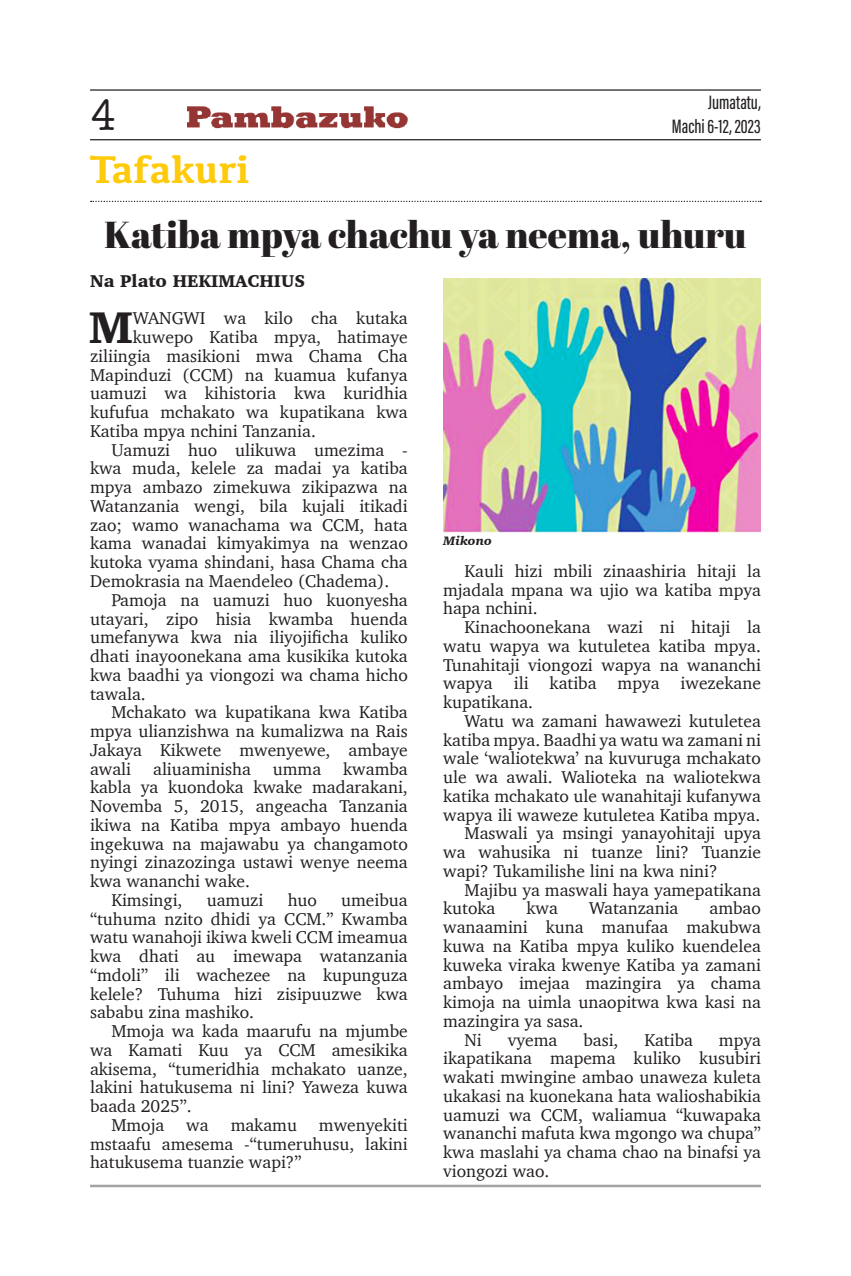
<style>
.page{position:relative;width:851px;height:1276px;background:#fff}
.page>*{position:absolute;margin:0;border:0;box-sizing:border-box;transform-origin:0 0}
.t1{font:900 45.5px "Charter";color:#231f20}
.t2{font:45px "American Typewriter";color:#231f20;scale:.84 1}
.t3{font:700 40px "Kefa";color:#feca0a}
.t4{font:37.5px "Abril Fatface";color:#231f20}
.t5{font:20px/24px "Acumin Variable Concept";color:#231f20;text-align:right}
.t6{font:17.5px/18.8px "Charter";color:#231f20;text-align:justify}
.t7{font:900 17.5px "Charter";color:#231f20}
.t8{font:italic 900 12.5px "Charter";color:#231f20}
</style>
<div class="page">
<hr style="left:90px;top:89px;width:670px;height:2px;background:#231f20">
<hr style="left:90px;top:139px;width:670px;height:1px;background:#231f20">
<hr style="left:90px;top:1184px;width:670px;height:3px;background:#a1a3a6">
<svg style="left:91px;top:201px;width:670px;height:1px"></svg>
<img style="left:187px;top:106px;width:220px;height:23px">
<img style="left:443px;top:279px;width:317px;height:253px">
<h2 class="t2" style="left:92px;top:81px;width:30px">4</h2>
<p class="t5" style="left:671px;top:89px;width:90px">Jumatatu,<br>Machi 6-12, 2023</p>
<p class="t3" style="left:90px;top:143px;width:161px">Tafakuri</p>
<p class="t4" style="left:104px;top:209px;width:643px">Katiba mpya chachu ya neema, uhuru</p>
<p class="t7" style="left:90px;top:270px;width:216px">Na Plato HEKIMACHIUS</p>
<p class="t1" style="left:89px;top:299px;width:45px">M</p>
<p class="t6" style="left:133px;top:309px;width:276px">WANGWI wa kilo cha kutaka</p>
<p class="t6" style="left:133px;top:327px;width:276px">kuwepo Katiba mpya, hatimaye</p>
<p class="t6" style="left:90px;top:346px;width:319px">ziliingia masikioni mwa Chama Cha</p>
<p class="t6" style="left:90px;top:365px;width:319px">Mapinduzi (CCM) na kuamua kufanya</p>
<p class="t6" style="left:90px;top:384px;width:319px">uamuzi wa kihistoria kwa kuridhia</p>
<p class="t6" style="left:90px;top:402px;width:319px">kufufua mchakato wa kupatikana kwa</p>
<p class="t6" style="left:90px;top:421px;width:227px">Katiba mpya nchini Tanzania.</p>
<p class="t6" style="left:90px;top:440px;width:319px;text-indent:21px">Uamuzi huo ulikuwa umezima - kwa muda, kelele za madai ya katiba mpya ambazo zimekuwa zikipazwa na Watanzania wengi, bila kujali itikadi zao; wamo wanachama wa CCM, hata kama wanadai kimyakimya na wenzao kutoka vyama shindani, hasa Chama cha Demokrasia na Maendeleo (Chadema).</p>
<p class="t6" style="left:90px;top:590px;width:319px;text-indent:21px">Pamoja na uamuzi huo kuonyesha utayari, zipo hisia kwamba huenda umefanywa kwa nia iliyojificha kuliko dhati inayoonekana ama kusikika kutoka kwa baadhi ya viongozi wa chama hicho tawala.</p>
<p class="t6" style="left:90px;top:702px;width:319px;text-indent:21px">Mchakato wa kupatikana kwa Katiba mpya ulianzishwa na kumalizwa na Rais Jakaya Kikwete mwenyewe, ambaye awali</p>
<p class="t8" style="left:443px;top:533px;width:50px">Mikono</p>
<p class="t6" style="left:443px;top:561px;width:319px;text-indent:21px">Kauli hizi mbili zinaashiria hitaji la mjadala mpana wa ujio wa katiba mpya hapa nchini.</p>
<p class="t6" style="left:443px;top:617px;width:319px;text-indent:21px">Kinachoonekana wazi ni hitaji la watu wapya wa kutuletea katiba mpya.<br>Tunahitaji viongozi wapya na wananchi wapya ili katiba mpya iwezekane kupatikana.</p>
<p class="t6" style="left:443px;top:711px;width:319px;text-indent:21px">Watu wa zamani hawawezi kutuletea katiba mpya. Baadhi ya watu wa zamani ni wale ‘waliotekwa’ na kuvuruga mchakato ule wa awali. Walioteka na waliotekwa katika mchakato ule wanahitaji kufanywa wapya ili waweze kutuletea Katiba mpya.</p>
<p class="t6" style="left:443px;top:823px;width:319px;text-indent:21px">Maswali ya msingi yanayohitaji upya wa wahusika ni tuanze lini? Tuanzie wapi? Tukamilishe lini na kwa nini?</p>
<p class="t6" style="left:443px;top:880px;width:319px;text-indent:21px">Majibu ya maswali haya yamepatikana kutoka</p>
<p class="t6" style="left:90px;top:759px;width:319px;text-indent:253px">kwamba kabla ya kuondoka kwake madarakani, Novemba 5, 2015, angeacha Tanzania ikiwa na Katiba mpya ambayo huenda ingekuwa na majawabu ya changamoto nyingi zinazozinga ustawi wenye neema kwa wananchi wake.</p>
<p class="t6" style="left:111px;top:890px;width:73px">Kimsingi,</p>
<p class="t6" style="left:207px;top:890px;width:58px">uamuzi</p>
<p class="t6" style="left:287px;top:890px;width:31px">huo</p>
<p class="t6" style="left:153px;top:759px;width:99px">aliuaminisha</p>
<p class="t6" style="left:273px;top:759px;width:50px">umma</p>
<p class="t6" style="left:90px;top:890px;width:319px;text-indent:251px">umeibua “tuhuma nzito dhidi ya CCM.” Kwamba watu wanahoji ikiwa kweli CCM imeamua kwa dhati au imewapa watanzania “mdoli” ili wachezee na kupunguza kelele? Tuhuma hizi zisipuuzwe kwa sababu zina mashiko.</p>
<p class="t6" style="left:90px;top:1021px;width:319px;text-indent:21px">Mmoja wa kada maarufu na mjumbe wa Kamati Kuu ya CCM amesikika akisema, “tumeridhia mchakato uanze, lakini hatukusema ni lini? Yaweza kuwa baada 2025”.</p>
<p class="t6" style="left:111px;top:1115px;width:54px">Mmoja</p>
<p class="t6" style="left:186px;top:1115px;width:24px">wa</p>
<p class="t6" style="left:231px;top:1115px;width:68px">makamu</p>
<p class="t6" style="left:443px;top:898px;width:319px;text-indent:266px">ambao wanaamini kuna manufaa makubwa kuwa na Katiba mpya kuliko kuendelea kuweka viraka kwenye Katiba ya zamani ambayo imejaa mazingira ya chama kimoja na uimla unaopitwa kwa kasi na mazingira ya sasa.</p>
<p class="t6" style="left:464px;top:1030px;width:19px">Ni</p>
<p class="t6" style="left:507px;top:1030px;width:51px">vyema</p>
<p class="t6" style="left:583px;top:1030px;width:37px">basi,</p>
<p class="t6" style="left:644px;top:1030px;width:50px">Katiba</p>
<p class="t6" style="left:526px;top:898px;width:33px">kwa</p>
<p class="t6" style="left:589px;top:898px;width:91px">Watanzania</p>
<p class="t6" style="left:443px;top:1030px;width:319px;text-indent:276px">mpya ikapatikana mapema kuliko kusubiri wakati mwingine ambao unaweza kuleta ukakasi na kuonekana hata walioshabikia uamuzi wa CCM, waliamua “kuwapaka wananchi mafuta kwa mgongo wa chupa” kwa maslahi ya chama chao na binafsi ya viongozi wao.</p>
<p class="t6" style="left:90px;top:1115px;width:319px;text-indent:229px">mwenyekiti mstaafu amesema -“tumeruhusu, lakini hatukusema tuanzie wapi?”</p>
</div>
